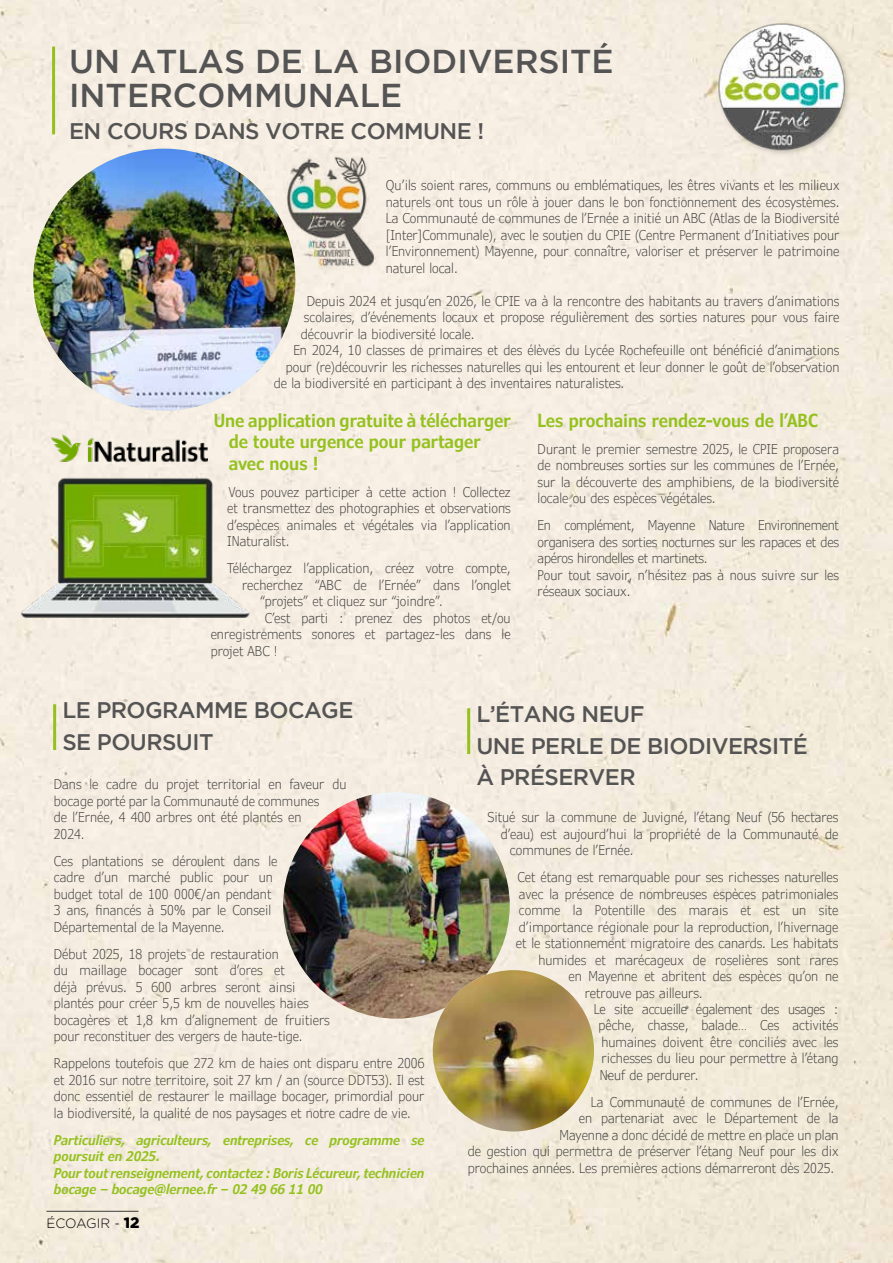
<style>
.page{position:relative;width:893px;height:1263px;background:#fff}
.page>*{position:absolute;margin:0;border:0;box-sizing:border-box;transform-origin:0 0}
.t1{font:500 33px/34.5px "Gotham";color:#555454}
.t2{font:500 22.5px/31.5px "Gotham";letter-spacing:-.025em;color:#555454}
.t3{font:600 condensed 18px/21.6px "Verdana Pro";color:#95c11f}
.t4{font:300 condensed 13.5px/16.5px "Verdana Pro";color:#3c3c3b;text-align:justify}
.t5{font:300 condensed 13.5px/16.5px "Verdana Pro";letter-spacing:-.02em;color:#3c3c3b}
.t6{font:italic 600 condensed 13.5px/16.5px "Verdana Pro";color:#95c11f}
.t7{font:300 13.5px "Gotham Rounded";letter-spacing:-.01em;color:#000}
.s1{font-family:"Gotham";font-weight:900;font-size:15px}
</style>
<div class="page">
<img style="left:0;top:0;width:893px;height:1263px">
<hr style="left:46px;top:1211px;width:92px;height:1px;background:#3c3c3b">
<hr style="left:52px;top:47px;width:3px;height:87px;background:#95c11f">
<hr style="left:53px;top:704px;width:3px;height:46px;background:#95c11f">
<hr style="left:467px;top:708px;width:3px;height:46px;background:#95c11f">
<img style="left:712px;top:16px;width:145px;height:144px">
<img style="left:33px;top:149px;width:262px;height:262px;border-radius:131px">
<img style="left:283px;top:792px;width:227px;height:227px;border-radius:113px">
<img style="left:433px;top:970px;width:161px;height:161px;border-radius:81px">
<img style="left:276px;top:151px;width:110px;height:121px">
<img style="left:49px;top:433px;width:159px;height:31px">
<img style="left:16px;top:472px;width:237px;height:146px">
<h1 class="t1" style="left:69px;top:43px;width:546px">UN ATLAS DE LA BIODIVERSITÉ<br>INTERCOMMUNALE</h1>
<h2 class="t2" style="left:69px;top:115px;width:417px">EN COURS DANS VOTRE COMMUNE !</h2>
<p class="t4" style="left:386px;top:177px;width:455px">Qu’ils soient rares, communs ou emblématiques, les êtres vivants et les milieux naturels ont tous un rôle à jouer dans le bon fonctionnement des écosystèmes.<br>La Communauté de communes de l’Ernée a initié un ABC (Atlas de la Biodiversité [Inter]Communale), avec le soutien du CPIE (Centre Permanent d’Initiatives pour l’Environnement) Mayenne, pour connaître, valoriser et préserver le patrimoine naturel local.</p>
<p class="t4" style="left:307px;top:293px;width:534px">Depuis 2024 et jusqu’en 2026, le CPIE va à la rencontre des habitants au travers d’animations</p>
<p class="t4" style="left:304px;top:309px;width:537px">scolaires, d’événements locaux et propose régulièrement des sorties natures pour vous faire</p>
<p class="t4" style="left:301px;top:326px;width:175px">découvrir la biodiversité locale.</p>
<p class="t4" style="left:293px;top:342px;width:547px">En 2024, 10 classes de primaires et des élèves du Lycée Rochefeuille ont bénéficié d’animations</p>
<p class="t4" style="left:286px;top:359px;width:555px">pour (re)découvrir les richesses naturelles qui les entourent et leur donner le goût de l’observation</p>
<p class="t4" style="left:274px;top:375px;width:352px">de la biodiversité en participant à des inventaires naturalistes.</p>
<h3 class="t3" style="left:229px;top:409px;width:284px;text-indent:-15px">Une application gratuite à télécharger de toute urgence pour partager avec nous !</h3>
<p class="t4" style="left:227px;top:484px;width:285px">Vous pouvez participer à cette action ! Collectez et transmettez des photographies et observations d’espèces animales et végétales via l’application INaturalist.</p>
<p class="t4" style="left:227px;top:560px;width:285px">Téléchargez l’application, créez votre compte,</p>
<p class="t4" style="left:242px;top:577px;width:270px">recherchez “ABC de l’Ernée” dans l’onglet</p>
<p class="t4" style="left:260px;top:593px;width:184px">“projets” et cliquez sur “joindre”.</p>
<p class="t4" style="left:265px;top:610px;width:247px">C’est parti : prenez des photos et/ou</p>
<p class="t4" style="left:211px;top:626px;width:301px">enregistrements sonores et partagez-les dans le</p>
<p class="t4" style="left:211px;top:643px;width:68px">projet ABC !</p>
<h3 class="t3" style="left:538px;top:409px;width:282px">Les prochains rendez-vous de l’ABC</h3>
<p class="t4" style="left:538px;top:441px;width:303px">Durant le premier semestre 2025, le CPIE proposera de nombreuses sorties sur les communes de l’Ernée, sur la découverte des amphibiens, de la biodiversité locale ou des espèces végétales.</p>
<p class="t5" style="left:538px;top:517px;width:303px">En complément, Mayenne Nature Environnement organisera des sorties nocturnes sur les rapaces et des apéros hirondelles et martinets.<br>Pour tout savoir, n’hésitez pas à nous suivre sur les réseaux sociaux.</p>
<h2 class="t2" style="left:62px;top:694px;width:293px">LE PROGRAMME BOCAGE<br>SE POURSUIT</h2>
<h2 class="t2" style="left:476px;top:698px;width:333px">L’ÉTANG NEUF<br>UNE PERLE DE BIODIVERSITÉ<br>À PRÉSERVER</h2>
<p class="t4" style="left:54px;top:776px;width:294px;text-align:left">Dans le cadre du projet territorial en faveur du bocage porté par la Communauté de communes<br>de l’Ernée, 4 400 arbres ont été plantés en<br>2024.</p>
<p class="t4" style="left:54px;top:852px;width:225px;text-align:left">Ces plantations se déroulent dans le cadre d’un marché public pour un budget total de 100 000€/an pendant 3 ans, financés à 50% par le Conseil Départemental de la Mayenne.</p>
<p class="t4" style="left:54px;top:945px;width:278px;text-align:left">Début 2025, 18 projets de restauration<br>du maillage bocager sont d’ores et<br>déjà prévus. 5 600 arbres seront ainsi plantés pour créer 5,5 km de nouvelles haies bocagères et 1,8 km d’alignement de fruitiers pour reconstituer des vergers de haute-tige.</p>
<p class="t4" style="left:54px;top:1055px;width:372px">Rappelons toutefois que 272 km de haies ont disparu entre 2006 et 2016 sur notre territoire, soit 27 km / an (source DDT53). Il est donc essentiel de restaurer le maillage bocager, primordial pour la biodiversité, la qualité de nos paysages et notre cadre de vie.</p>
<p class="t6" style="left:54px;top:1131px;width:372px">Particuliers, agriculteurs, entreprises, ce programme se poursuit en 2025.<br>Pour tout renseignement, contactez : Boris Lécureur, technicien bocage – bocage@lernee.fr – 02 49 66 11 00</p>
<p class="t4" style="left:487px;top:809px;width:353px">Situé sur la commune de Juvigné, l’étang Neuf (56 hectares</p>
<p class="t4" style="left:501px;top:825px;width:339px">d’eau) est aujourd’hui la propriété de la Communauté de</p>
<p class="t4" style="left:510px;top:842px;width:125px">communes de l’Ernée.</p>
<p class="t4" style="left:517px;top:869px;width:323px">Cet étang est remarquable pour ses richesses naturelles</p>
<p class="t4" style="left:519px;top:885px;width:321px">avec la présence de nombreuses espèces patrimoniales</p>
<p class="t4" style="left:519px;top:902px;width:321px">comme la Potentille des marais et est un site</p>
<p class="t4" style="left:519px;top:918px;width:321px">d’importance régionale pour la reproduction, l’hivernage</p>
<p class="t4" style="left:516px;top:935px;width:324px">et le stationnement migratoire des canards. Les habitats</p>
<p class="t4" style="left:538px;top:951px;width:302px">humides et marécageux de roselières sont rares</p>
<p class="t4" style="left:568px;top:968px;width:271px">en Mayenne et abritent des espèces qu’on ne</p>
<p class="t4" style="left:585px;top:984px;width:119px">retrouve pas ailleurs.</p>
<p class="t5" style="left:594px;top:1001px;width:246px">Le site accueille également des usages :</p>
<p class="t4" style="left:598px;top:1017px;width:241px">pêche, chasse, balade… Ces activités</p>
<p class="t4" style="left:601px;top:1034px;width:238px">humaines doivent être conciliés avec les</p>
<p class="t4" style="left:601px;top:1050px;width:238px">richesses du lieu pour permettre à l’étang</p>
<p class="t4" style="left:600px;top:1067px;width:100px">Neuf de perdurer.</p>
<p class="t4" style="left:591px;top:1094px;width:249px">La Communauté de communes de l’Ernée,</p>
<p class="t4" style="left:579px;top:1110px;width:261px">en partenariat avec le Département de la</p>
<p class="t4" style="left:559px;top:1127px;width:280px">Mayenne a donc décidé de mettre en place un plan</p>
<p class="t4" style="left:468px;top:1143px;width:372px">de gestion qui permettra de préserver l’étang Neuf pour les dix</p>
<p class="t4" style="left:468px;top:1160px;width:368px">prochaines années. Les premières actions démarreront dès 2025.</p>
<p class="t7" style="left:46px;top:1214px;width:95px">ÉCOAGIR - <span class="s1">12</span></p>
</div>
